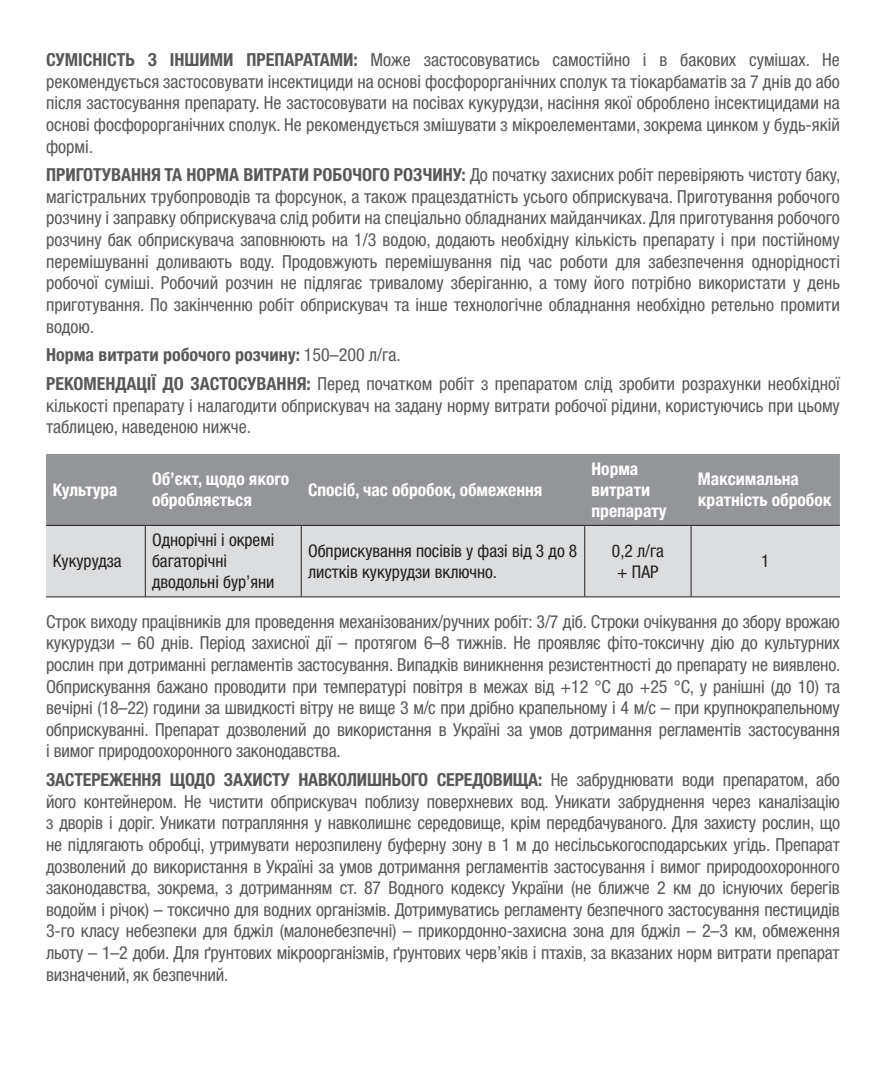
<style>
.page{position:relative;width:886px;height:1078px;background:#fff}
.page>*{position:absolute;margin:0;border:0;box-sizing:border-box;transform-origin:0 0}
.t1{font:condensed 18px/21.5px "Helvetica Neue LTW1 G";color:#57585a;text-align:justify}
.t2{font:700 condensed 18px "Helvetica Neue LTW1 G";letter-spacing:.015em;color:#57585a}
.t3{font:condensed 17.5px/21px "Helvetica Neue LTW1 G";color:#231f20}
.t4{font:700 condensed 17.5px/21px "Helvetica Neue LTW1 G";color:#fff}
.s1{font-weight:700}
</style>
<div class="page">
<div style="left:46px;top:454px;width:794px;height:71px;background:#939598"></div>
<div style="left:46px;top:526px;width:794px;height:70px;background:#dcdddf"></div>
<hr style="left:46px;top:525px;width:99px;height:1px;background:#231f20">
<hr style="left:145px;top:525px;width:156px;height:1px;background:#231f20">
<hr style="left:145px;top:525px;width:1px;height:71px;background:#231f20">
<hr style="left:301px;top:525px;width:284px;height:1px;background:#231f20">
<hr style="left:301px;top:525px;width:1px;height:71px;background:#231f20">
<hr style="left:145px;top:596px;width:156px;height:1px;background:#231f20">
<hr style="left:301px;top:596px;width:284px;height:1px;background:#231f20">
<hr style="left:585px;top:525px;width:106px;height:1px;background:#231f20">
<hr style="left:584px;top:525px;width:1px;height:71px;background:#231f20">
<hr style="left:691px;top:525px;width:149px;height:1px;background:#231f20">
<hr style="left:691px;top:525px;width:1px;height:71px;background:#231f20">
<hr style="left:46px;top:596px;width:99px;height:1px;background:#231f20">
<hr style="left:585px;top:596px;width:106px;height:1px;background:#231f20">
<hr style="left:691px;top:596px;width:149px;height:1px;background:#231f20">
<p class="t1" style="left:46px;top:49px;width:795px;text-indent:238px"><span class="s1">аратами:</span> Може застосовуватись самостійно і в бакових сумішах. Не рекомендується застосовувати інсектициди на основі фосфорорганічних сполук та тіокарбаматів за 7 днів до або після застосування препарату. Не застосовувати на посівах кукурудзи, насіння якої оброблено інсектицидами на основі фосфорорганічних сполук. Не рекомендується змішувати з мікроелементами, зокрема цинком у будь-якій формі.</p>
<p class="t2" style="left:46px;top:164px;width:40px">Приготу</p>
<p class="t2" style="left:111px;top:164px;width:87px">вання та норм</p>
<p class="t2" style="left:229px;top:164px;width:95px">а витрати робочого</p>
<p class="t2" style="left:394px;top:164px;width:11px">розч</p>
<p class="t2" style="left:46px;top:49px;width:20px">Сумісність</p>
<p class="t2" style="left:148px;top:49px;width:109px">з іншими преп</p>
<p class="t1" style="left:46px;top:164px;width:796px;text-indent:386px"><span class="s1">ину:</span> До початку захисних робіт перевіряють чистоту баку, магістральних трубопроводів та форсунок, а також працездатність усього обприскувача. Приготування робочого розчину і заправку обприскувача слід робити на спеціально обладнаних майданчиках. Для приготування робочого розчину бак обприскувача заповнюють на 1/3 водою, додають необхідну кількість препарату і при постійному перемішуванні доливають воду. Продовжують перемішування під час роботи для забезпечення однорідності робочої суміші. Робочий розчин не підлягає тривалому зберіганню, а тому його потрібно використати у день приготування. По закінченню робіт обприскувач та інше технологічне обладнання необхідно ретельно промити водою.</p>
<p class="t1" style="left:46px;top:340px;width:795px;line-height:28.8px"><span class="s1">Норма витрати робочого розчину:</span> 150–200 л/га.<br><span class="s1">РЕКОМЕНДАЦІЇ ДО ЗАСТОСУВАННЯ:</span> Перед початком робіт з препаратом слід зробити розрахунки необхідної</p>
<p class="t1" style="left:46px;top:394px;width:795px">кількості препарату і налагодити обприскувач на задану норму витрати робочої рідини, користуючись при цьому таблицею, наведеною нижче.</p>
<p class="t4" style="left:53px;top:479px;width:66px">Культура</p>
<p class="t4" style="left:152px;top:468px;width:139px">Об’єкт, щодо якого обробляється</p>
<p class="t4" style="left:308px;top:479px;width:236px">Спосіб, час обробок, обмеження</p>
<p class="t4" style="left:591px;top:458px;width:77px">Норма витрати препарату</p>
<p class="t4" style="left:698px;top:468px;width:135px">Максимальна кратність обробок</p>
<p class="t3" style="left:53px;top:550px;width:70px">Кукурудза</p>
<p class="t3" style="left:152px;top:529px;width:124px">Однорічні і окремі багаторічні дводольні бур’яни</p>
<p class="t3" style="left:308px;top:540px;width:271px">Обприскування посівів у фазі від 3 до 8 листків кукурудзи включно.</p>
<p class="t3" style="left:612px;top:540px;width:53px;text-align:center">0,2 л/га + ПАР</p>
<p class="t3" style="left:761px;top:550px;width:10px">1</p>
<p class="t1" style="left:46px;top:610px;width:796px">Строк виходу працівників для проведення механізованих/ручних робіт: 3/7 діб. Строки очікування до збору врожаю кукурудзи – 60 днів. Період захисної дії – протягом 6–8 тижнів. Не проявляє фіто-токсичну дію до культурних рослин при дотриманні регламентів застосування. Випадків виникнення резистентності до препарату не виявлено.<br>Обприскування бажано проводити при температурі повітря в межах від +12 °С до +25 °С, у ранішні (до 10) та вечірні (18–22) години за швидкості вітру не вище 3 м/с при дрібно крапельному і 4 м/с – при крупнокрапельному обприскуванні. Препарат дозволений до використання в Україні за умов дотримання регламентів застосування і вимог природоохоронного законодавства.</p>
<p class="t1" style="left:46px;top:769px;width:795px"><span class="s1">ЗАСТЕРЕЖЕННЯ ЩОДО ЗАХИСТУ НАВКОЛИШ НЬОГО СЕРЕДОВИ ЩА:</span> Не забруднювати води препаратом, або його контейнером. Не чистити обприскувач поблизу поверхневих вод. Уникати забруднення через каналізацію з дворів і доріг. Уникати потрапляння у навколишнє середовище, крім передбачуваного. Для захисту рослин, що не підлягають обробці, утримувати нерозпилену буферну зону в 1 м до несільськогосподарських угідь. Препарат дозволений до використання в Україні за умов дотримання регламентів застосування і вимог природоохоронного законодавства, зокрема, з дотриманням ст. 87 Водного кодексу України (не ближче 2 км до існуючих берегів водойм і річок) – токсично для водних організмів. Дотримуватись регламенту безпечного застосування пестицидів 3-го класу небезпеки для бджіл (малонебезпечні) – прикордонно-захисна зона для бджіл – 2–3 км, обмеження льоту – 1–2 доби. Для ґрунтових мікроорганізмів, ґрунтових черв’яків і птахів, за вказаних норм витрати препарат визначений, як безпечний.</p>
</div>
